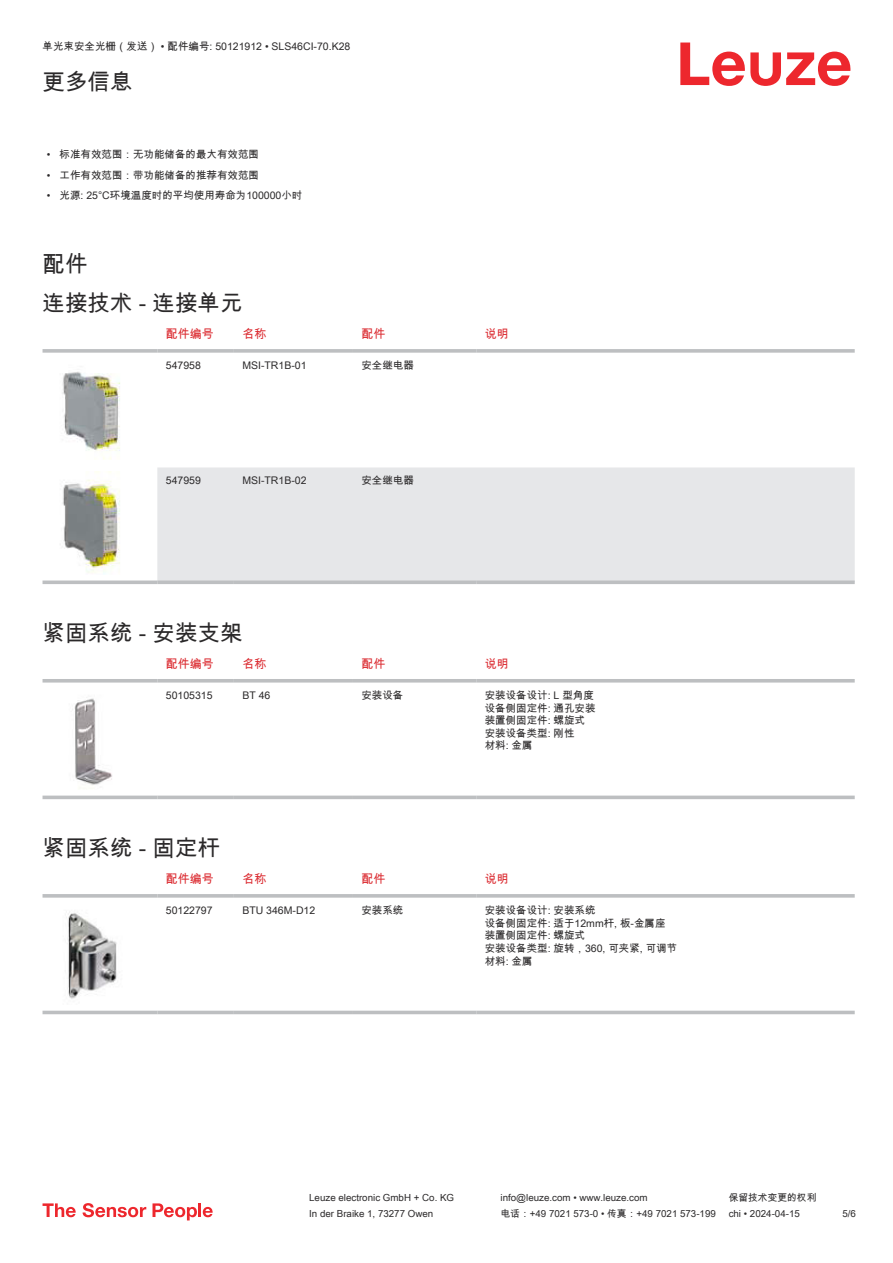
<style>
.page{position:relative;width:893px;height:1263px;background:#fff}
.page>*{position:absolute;margin:0;border:0;box-sizing:border-box;transform-origin:0 0}
.t1{font:22.5px/38.7px "Arial Unicode MS";color:#2b292a}
.t2{font:12px "Arial Unicode MS";color:#db2a30}
.t3{font:10.5px/12.6px "Arial Unicode MS";color:#2b292a}
.t4{font:9.75px "Arial Unicode MS";color:#2b292a}
</style>
<div class="page">
<svg style="left:680px;top:43px;width:170px;height:43px"></svg>
<div style="left:157px;top:467px;width:698px;height:113px;background:#e6e7e9"></div>
<svg style="left:43px;top:349px;width:114px;height:4px"></svg>
<svg style="left:157px;top:349px;width:77px;height:4px"></svg>
<svg style="left:234px;top:349px;width:119px;height:4px"></svg>
<svg style="left:353px;top:349px;width:123px;height:4px"></svg>
<svg style="left:476px;top:349px;width:379px;height:4px;background:#c3c5c7"></svg>
<svg style="left:43px;top:580px;width:114px;height:4px"></svg>
<svg style="left:157px;top:580px;width:77px;height:4px"></svg>
<svg style="left:234px;top:580px;width:119px;height:4px"></svg>
<svg style="left:353px;top:580px;width:123px;height:4px"></svg>
<svg style="left:476px;top:580px;width:379px;height:4px;background:#c2c4c6"></svg>
<img style="left:62px;top:372px;width:58px;height:88px">
<img style="left:62px;top:472px;width:58px;height:102px">
<svg style="left:43px;top:682px;width:812px;height:118px"></svg>
<hr style="left:43px;top:679px;width:114px;height:3px;background:#bdbfc1">
<hr style="left:157px;top:679px;width:77px;height:3px;background:#bdbfc1">
<hr style="left:234px;top:679px;width:119px;height:3px;background:#bdbfc1">
<hr style="left:353px;top:679px;width:123px;height:3px;background:#bdbfc1">
<hr style="left:476px;top:679px;width:379px;height:3px;background:#bdbfc1">
<svg style="left:43px;top:795px;width:114px;height:4px"></svg>
<svg style="left:157px;top:795px;width:77px;height:4px"></svg>
<svg style="left:234px;top:795px;width:119px;height:4px"></svg>
<svg style="left:353px;top:795px;width:123px;height:4px"></svg>
<svg style="left:476px;top:795px;width:379px;height:4px;background:#c6c8ca"></svg>
<img style="left:61px;top:687px;width:61px;height:106px">
<div style="left:43px;top:1010px;width:812px;height:5px;background:#eeeeef"></div>
<svg style="left:43px;top:894px;width:114px;height:4px"></svg>
<svg style="left:157px;top:894px;width:77px;height:4px"></svg>
<svg style="left:234px;top:894px;width:119px;height:4px"></svg>
<svg style="left:353px;top:894px;width:123px;height:4px"></svg>
<svg style="left:476px;top:894px;width:379px;height:4px;background:#c3c5c7"></svg>
<hr style="left:43px;top:1011px;width:114px;height:3px;background:#bdbfc1">
<hr style="left:157px;top:1011px;width:77px;height:3px;background:#bdbfc1">
<hr style="left:234px;top:1011px;width:119px;height:3px;background:#bdbfc1">
<hr style="left:353px;top:1011px;width:123px;height:3px;background:#bdbfc1">
<hr style="left:476px;top:1011px;width:379px;height:3px;background:#bdbfc1">
<img style="left:66px;top:911px;width:51px;height:88px">
<svg style="left:43px;top:1203px;width:33px;height:14px"></svg>
<svg style="left:83px;top:1203px;width:63px;height:14px"></svg>
<svg style="left:153px;top:1203px;width:44px;height:17px"></svg>
<hr style="left:198px;top:1203px;width:3px;height:14px;background:#ed272d">
<svg style="left:203px;top:1207px;width:10px;height:10px"></svg>
<p class="t3" style="left:43px;top:40px;width:309px">单光束安全光栅（发送） • 配件编号: 50121912 • SLS46CI-70.K28</p>
<h1 class="t1" style="left:43px;top:62px;width:91px">更多信息</h1>
<p class="t3" style="left:47px;top:148px;width:214px">• 标准有效范围：无功能储备的最大有效范围</p>
<p class="t3" style="left:47px;top:169px;width:214px">• 工作有效范围：带功能储备的推荐有效范围</p>
<p class="t3" style="left:47px;top:189px;width:257px">• 光源: 25°C环境温度时的平均使用寿命为100000小时</p>
<h1 class="t1" style="left:43px;top:244px;width:202px">配件<br>连接技术 - 连接单元</h1>
<p class="t2" style="left:166px;top:325px;width:49px">配件编号</p>
<p class="t2" style="left:242px;top:325px;width:25px">名称</p>
<p class="t2" style="left:361px;top:325px;width:25px">配件</p>
<p class="t2" style="left:485px;top:325px;width:25px">说明</p>
<p class="t3" style="left:166px;top:359px;width:37px">547958</p>
<p class="t3" style="left:242px;top:359px;width:66px">MSI-TR1B-01</p>
<p class="t3" style="left:361px;top:359px;width:54px">安全继电器</p>
<p class="t3" style="left:166px;top:474px;width:37px">547959</p>
<p class="t3" style="left:242px;top:474px;width:66px">MSI-TR1B-02</p>
<p class="t3" style="left:361px;top:474px;width:54px">安全继电器</p>
<h1 class="t1" style="left:43px;top:613px;width:202px">紧固系统 - 安装支架</h1>
<p class="t2" style="left:166px;top:655px;width:49px">配件编号</p>
<p class="t2" style="left:242px;top:655px;width:25px">名称</p>
<p class="t2" style="left:361px;top:655px;width:25px">配件</p>
<p class="t2" style="left:485px;top:655px;width:25px">说明</p>
<p class="t3" style="left:166px;top:689px;width:48px">50105315</p>
<p class="t3" style="left:242px;top:689px;width:30px">BT 46</p>
<p class="t3" style="left:361px;top:689px;width:43px">安装设备</p>
<p class="t3" style="left:485px;top:689px;width:112px">安装设备设计: L 型角度设备侧固定件: 通孔安装装置侧固定件: 螺旋式安装设备类型: 刚性<br>材料: 金属</p>
<h1 class="t1" style="left:43px;top:828px;width:179px">紧固系统 - 固定杆</h1>
<p class="t2" style="left:166px;top:870px;width:49px">配件编号</p>
<p class="t2" style="left:242px;top:870px;width:25px">名称</p>
<p class="t2" style="left:361px;top:870px;width:25px">配件</p>
<p class="t2" style="left:485px;top:870px;width:25px">说明</p>
<p class="t3" style="left:166px;top:904px;width:48px">50122797</p>
<p class="t3" style="left:242px;top:904px;width:74px">BTU 346M-D12</p>
<p class="t3" style="left:361px;top:904px;width:43px">安装系统</p>
<p class="t3" style="left:485px;top:904px;width:194px">安装设备设计: 安装系统<br>设备侧固定件: 适于12mm杆, 板-金属座装置侧固定件: 螺旋式<br>安装设备类型: 旋转，360, 可夹紧, 可调节材料: 金属</p>
<p class="t4" style="left:309px;top:1191px;width:146px">Leuze electronic GmbH + Co. KG</p>
<p class="t4" style="left:501px;top:1191px;width:149px">info@leuze.com • www.leuze.com</p>
<p class="t4" style="left:729px;top:1191px;width:89px">保留技术变更的权利</p>
<p class="t4" style="left:309px;top:1206px;width:126px">In der Braike 1, 73277 Owen</p>
<p class="t4" style="left:501px;top:1206px;width:217px">电话：+49 7021 573-0 • 传真：+49 7021 573-199</p>
<p class="t4" style="left:729px;top:1206px;width:73px">chi • 2024-04-15</p>
<p class="t4" style="left:842px;top:1206px;width:15px">5/6</p>
</div>
